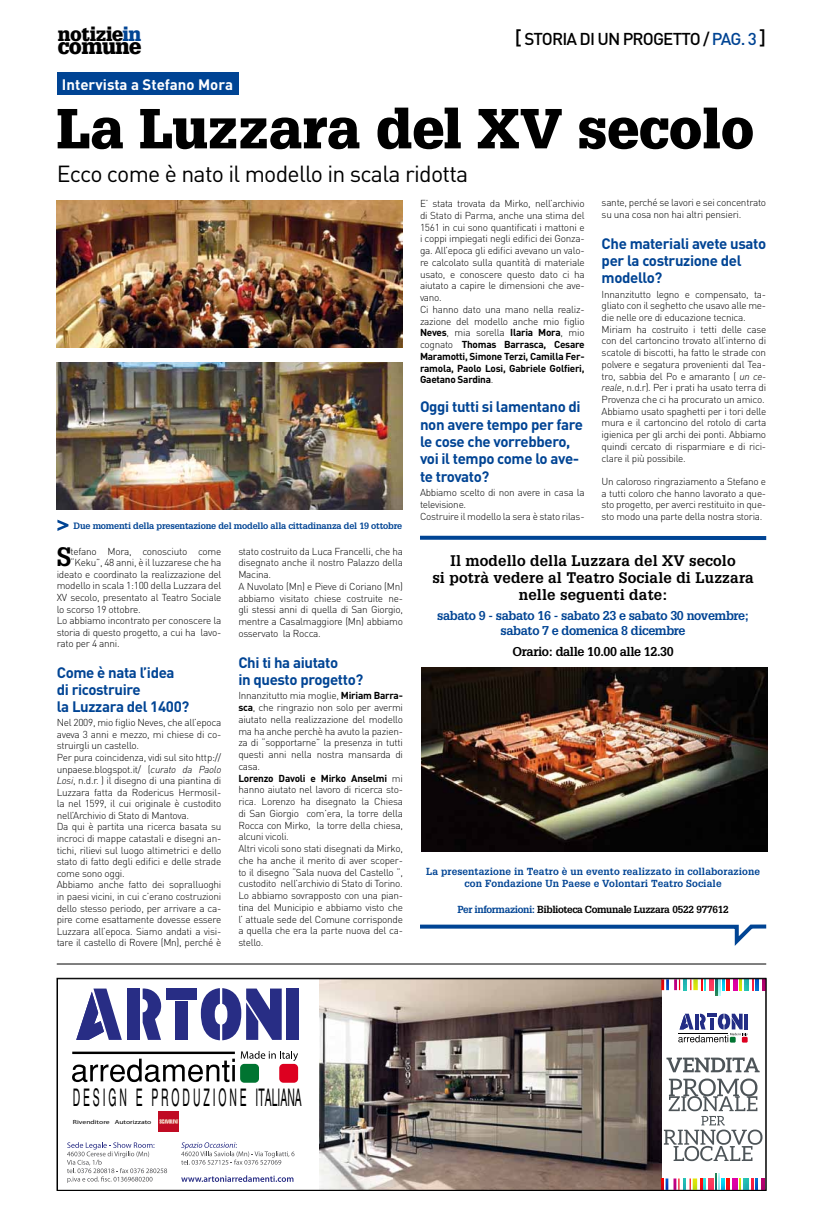
<style>
.page{position:relative;width:823px;height:1219px;background:#fff}
.page>*{position:absolute;margin:0;border:0;box-sizing:border-box;transform-origin:0 0}
.t1{font:900 55px "Glypha";color:#000}
.t2{font:700 26.1px "Glypha";color:#000}
.t3{font:24.3px "Helvetica";color:#000;scale:.43 1}
.t4{font:23px "DIN";letter-spacing:-.03em;color:#000}
.t5{font:900 21.4px "Glypha";letter-spacing:-.02em;color:#000}
.t6{font:900 19.2px "Glypha";letter-spacing:-.02em;color:#000}
.t7{font:500 17px "DIN";letter-spacing:-.05em;color:#000}
.t8{font:700 15px/17.3px "DIN";letter-spacing:-.025em;color:#004494}
.t9{font:700 15px/17px "Glypha";letter-spacing:.01em;color:#000;text-align:center}
.t10{font:700 15px "DIN";color:#fff}
.t11{font:700 12.5px/15px "Glypha";letter-spacing:-.03em;color:#004494;text-align:center}
.t12{font:700 12.5px "Glypha";letter-spacing:-.03em;color:#000}
.t13{font:300 10px/11.7px "DIN";letter-spacing:-.025em;color:#000}
.t14{font:700 10px/11.7px "Glypha";letter-spacing:.01em;color:#004494;text-align:center}
.t15{font:700 10px "Glypha";letter-spacing:-.04em;color:#000}
.t16{font:700 9px "Glypha";letter-spacing:-.02em;color:#004494}
.t17{font:6px "Myriad Pro";color:#000;scale:1.27 1}
.s1{color:#004494}
.s2{font-size:20px}
.s3{font-style:italic}
.s4{font-weight:700}
</style>
<div class="page">
<div style="left:57px;top:72px;width:181px;height:22px;background:#004494"></div>
<hr style="left:57px;top:964px;width:708px;height:1px;background:#000">
<img style="left:421px;top:667px;width:346px;height:184px">
<img style="left:57px;top:200px;width:346px;height:148px">
<img style="left:57px;top:363px;width:346px;height:147px">
<svg style="left:57px;top:520px;width:11px;height:11px"></svg>
<svg style="left:420px;top:536px;width:345px;height:4px"></svg>
<svg style="left:420px;top:924px;width:347px;height:22px"></svg>
<img style="left:319px;top:980px;width:341px;height:209px">
<div style="left:127px;top:988px;width:13px;height:52px;background:#282d85"></div>
<div style="left:175px;top:1002px;width:13px;height:38px;background:#282d85"></div>
<div style="left:166px;top:988px;width:31px;height:12px;background:#282d85"></div>
<div style="left:286px;top:988px;width:13px;height:52px;background:#282d85"></div>
<svg style="left:76px;top:988px;width:46px;height:52px"></svg>
<svg style="left:142px;top:988px;width:19px;height:52px"></svg>
<svg style="left:201px;top:988px;width:80px;height:52px"></svg>
<svg style="left:72px;top:1051px;width:226px;height:31px"></svg>
<div style="left:240px;top:1064px;width:19px;height:19px;background:#007431;border-radius:4px"></div>
<div style="left:279px;top:1064px;width:19px;height:19px;background:#dd0020;border-radius:4px"></div>
<svg style="left:181px;top:1175px;width:112px;height:7px"></svg>
<svg style="left:181px;top:1142px;width:113px;height:23px"></svg>
<svg style="left:67px;top:1142px;width:100px;height:41px"></svg>
<img style="left:159px;top:1112px;width:20px;height:20px">
<svg style="left:663px;top:1078px;width:99px;height:83px"></svg>
<svg style="left:666px;top:1058px;width:93px;height:14px"></svg>
<svg style="left:661px;top:1173px;width:102px;height:16px"></svg>
<svg style="left:678px;top:1013px;width:69px;height:30px"></svg>
<svg style="left:661px;top:980px;width:102px;height:15px"></svg>
<div style="left:57px;top:978px;width:708px;height:213px;border:1px solid #000"></div>
<h3 class="t6" style="left:58px;top:22px;width:85px">notizie<span class="s1">in</span></h3>
<h3 class="t7" style="left:514px;top:28px;width:253px"><span class="s2">[</span> STORIA DI UN PROGETTO / <span class="s1">pag. 3</span> <span class="s2">]</span></h3>
<h3 class="t5" style="left:57px;top:33px;width:85px">comune</h3>
<h3 class="t10" style="left:62px;top:74px;width:172px">Intervista a Stefano Mora</h3>
<h1 class="t1" style="left:57px;top:95px;width:698px">La Luzzara del XV secolo</h1>
<h3 class="t4" style="left:57px;top:159px;width:413px">Ecco come è nato il modello in scala ridotta</h3>
<p class="t13" style="left:601px;top:197px;width:166px">sante, perché se lavori e sei concentrato su una cosa non hai altri pensieri.</p>
<h3 class="t8" style="left:601px;top:234px;width:166px">Che materiali avete usato per la costruzione del modello?</h3>
<p class="t13" style="left:601px;top:288px;width:166px">Innanzitutto legno e compensato, ta&shy;gliato con il seghetto che usavo alle me&shy;die nelle ore di educazione tecnica.<br>Miriam ha costruito i tetti delle case con del cartoncino trovato all’interno di scatole di biscotti, ha fatto le strade con polvere e segatura provenienti dal Tea&shy;tro, sabbia del Po e amaranto ( <span class="s3">un ce&shy;reale</span>, n.d.r). Per i prati ha usato terra di Provenza che ci ha procurato un amico.<br>Abbiamo usato spaghetti per i tori delle mura e il cartoncino del rotolo di carta igienica per gli archi dei ponti. Abbiamo quindi cercato di risparmiare e di rici&shy;clare il più possibile.</p>
<p class="t13" style="left:601px;top:475px;width:166px;text-align:justify">Un caloroso ringraziamento a Stefano e a tutti coloro che hanno lavorato a que&shy;sto progetto, per averci restituito in que&shy;sto modo una parte della nostra storia.</p>
<p class="t16" style="left:73px;top:520px;width:330px">Due momenti della presentazione del modello alla cittadinanza del 19 ottobre</p>
<h3 class="t9" style="left:432px;top:551px;width:323px">Il modello della Luzzara del XV secolo<br>si potrà vedere al Teatro Sociale di Luzzara nelle seguenti date:</h3>
<p class="t11" style="left:437px;top:608px;width:313px">sabato 9 - sabato 16 - sabato 23 e sabato 30 novembre; sabato 7 e domenica 8 dicembre</p>
<p class="t12" style="left:512px;top:644px;width:162px">Orario: dalle 10.00 alle 12.30</p>
<p class="t13" style="left:420px;top:197px;width:166px">E’ stata trovata da Mirko, nell’archivio di Stato di Parma, anche una stima del 1561 in cui sono quantificati i mattoni e i coppi impiegati negli edifici dei Gonza&shy;ga. All’epoca gli edifici avevano un valo&shy;re calcolato sulla quantità di materiale usato, e conoscere questo dato ci ha aiutato a capire le dimensioni che ave&shy;vano.<br>Ci hanno dato una mano nella realiz&shy;zazione del modello anche mio figlio <span class="s4">Neves</span>, mia sorella <span class="s4">Ilaria Mora</span>, mio cognato <span class="s4">Thomas Barrasca, Cesare Maramotti, Simone Terzi, Camilla Fer&shy;ramola, Paolo Losi, Gabriele Golfieri, Gaetano Sardina</span>.</p>
<h3 class="t8" style="left:420px;top:398px;width:164px">Oggi tutti si lamentano di non avere tempo per fare le cose che vorrebbero, voi il tempo come lo ave&shy;te trovato?</h3>
<p class="t13" style="left:420px;top:486px;width:166px">Abbiamo scelto di non avere in casa la televisione.<br>Costruire il modello la sera è stato rilas-</p>
<h2 class="t2" style="left:57px;top:541px;width:16px">S</h2>
<p class="t13" style="left:71px;top:545px;width:152px">tefano Mora, conosciuto come</p>
<p class="t13" style="left:238px;top:545px;width:166px">stato costruito da Luca Francelli, che ha disegnato anche il nostro Palazzo della<br>Macina.<br>A Nuvolato (Mn) e Pieve di Coriano (Mn) abbiamo visitato chiese costruite ne&shy;gli stessi anni di quella di San Giorgio, mentre a Casalmaggiore (Mn) abbiamo osservato la Rocca.</p>
<h3 class="t8" style="left:238px;top:653px;width:126px">Chi ti ha aiutato<br>in questo progetto?</h3>
<p class="t13" style="left:238px;top:690px;width:166px">Innanzitutto mia moglie, <span class="s4">Miriam Barra&shy;sca</span>, che ringrazio non solo per avermi aiutato nella realizzazione del modello ma ha anche perchè ha avuto la pazien&shy;za di “sopportarne” la presenza in tutti questi anni nella nostra mansarda di casa.<br><span class="s4">Lorenzo Davoli e Mirko Anselmi</span> mi hanno aiutato nel lavoro di ricerca sto&shy;rica. Lorenzo ha disegnato la Chiesa di San Giorgio com’era, la torre della Rocca con Mirko, la torre della chiesa, alcuni vicoli.<br>Altri vicoli sono stati disegnati da Mirko, che ha anche il merito di aver scoper&shy;to il disegno “Sala nuova del Castello “, custodito nell’archivio di Stato di Torino.<br>Lo abbiamo sovrapposto con una pian&shy;tina del Municipio e abbiamo visto che l’ attuale sede del Comune corrisponde a quella che era la parte nuova del ca&shy;stello.</p>
<p class="t13" style="left:71px;top:557px;width:152px">“Keku”, 48 anni, è il luzzarese che ha</p>
<p class="t13" style="left:57px;top:568px;width:166px">ideato e coordinato la realizzazione del</p>
<p class="t13" style="left:57px;top:580px;width:166px">modello in scala 1:100 della Luzzara del</p>
<p class="t13" style="left:57px;top:591px;width:166px">XV secolo, presentato al Teatro Sociale</p>
<p class="t13" style="left:57px;top:603px;width:85px">lo scorso 19 ottobre.</p>
<p class="t13" style="left:57px;top:615px;width:166px">Lo abbiamo incontrato per conoscere la</p>
<p class="t13" style="left:57px;top:626px;width:166px">storia di questo progetto, a cui ha lavo-</p>
<p class="t13" style="left:57px;top:638px;width:64px">rato per 4 anni.</p>
<h3 class="t8" style="left:57px;top:663px;width:134px">Come è nata l’idea di ricostruire<br>la Luzzara del 1400?</h3>
<p class="t13" style="left:57px;top:717px;width:166px">Nel 2009, mio figlio Neves, che all’epoca aveva 3 anni e mezzo, mi chiese di co&shy;struirgli un castello.<br>Per pura coincidenza, vidi sul sito http:// unpaese.blogspot.it/ (<span class="s3">curato da Paolo Losi</span>, n.d.r. ) il disegno di una piantina di Luzzara fatta da Rodericus Hermosil&shy;la nel 1599, il cui originale è custodito nell’Archivio di Stato di Mantova.<br>Da qui è partita una ricerca basata su incroci di mappe catastali e disegni an&shy;tichi, rilievi sul luogo altimetrici e dello stato di fatto degli edifici e delle strade come sono oggi.<br>Abbiamo anche fatto dei sopralluoghi in paesi vicini, in cui c’erano costruzioni dello stesso periodo, per arrivare a ca&shy;pire come esattamente dovesse essere Luzzara all’epoca. Siamo andati a visi&shy;tare il castello di Rovere (Mn), perché è</p>
<p class="t14" style="left:426px;top:866px;width:335px">La presentazione in Teatro è un evento realizzato in collaborazione con Fondazione Un Paese e Volontari Teatro Sociale</p>
<p class="t15" style="left:457px;top:903px;width:273px"><span class="s1">Per informazioni:</span> Biblioteca Comunale Luzzara 0522 977612</p>
<h3 class="t3" style="left:73px;top:1084px;width:533px">D E S I G N E P R O D U Z I O N E ITALIANA</h3>
<p class="t17" style="left:73px;top:1118px;width:63px">Rivenditore Autorizzato</p>
</div>
